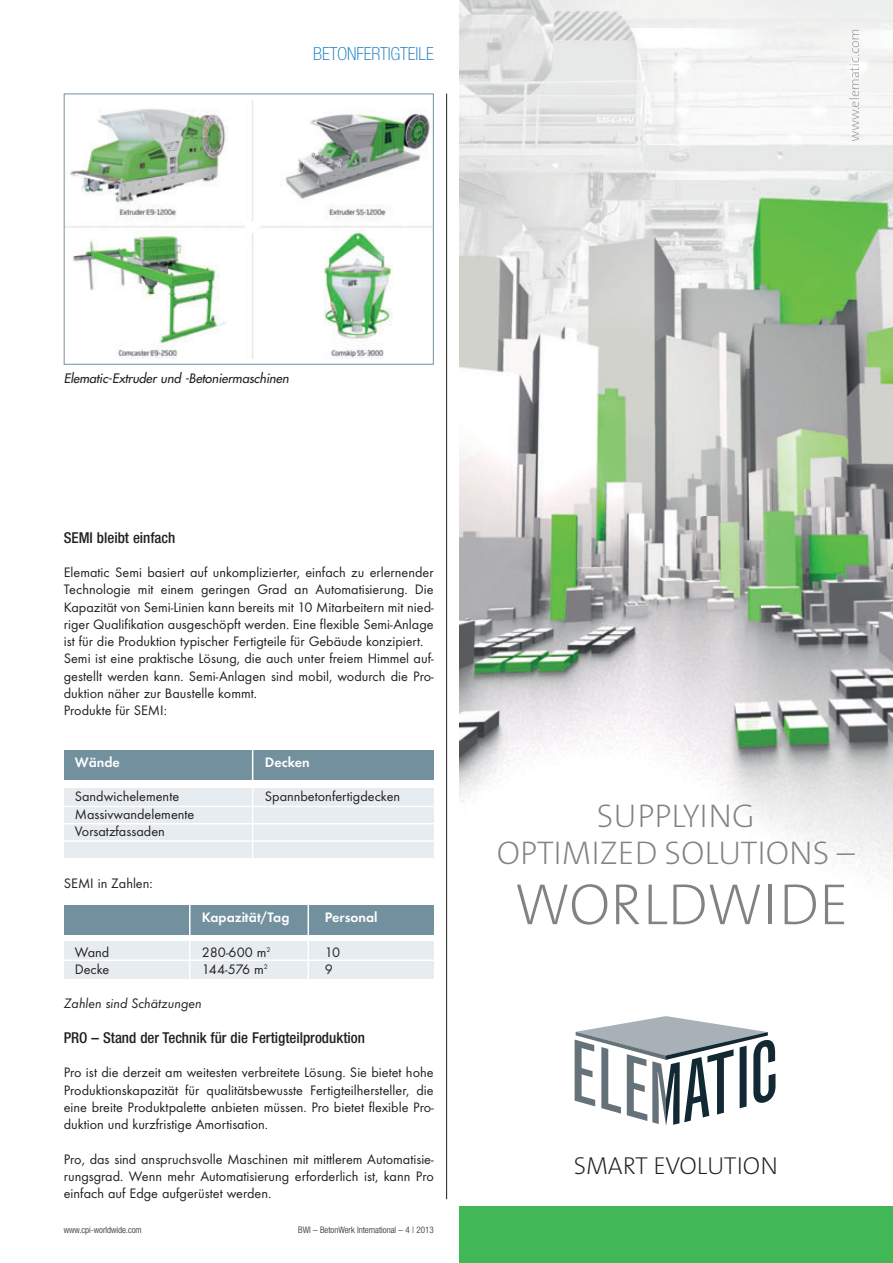
<style>
.page{position:relative;width:893px;height:1263px;background:#fff}
.page>*{position:absolute;margin:0;border:0;box-sizing:border-box;transform-origin:0 0}
.t1{font:200 58.5px "The Sans B2";color:#808285}
.t2{font:200 33px/37.5px "The Sans B2";color:#808285;text-align:center}
.t3{font:200 24.6px "The Sans B Plus W2";letter-spacing:-.01em;color:#231f20}
.t4{font:100 condensed 18px "Helvetica Neue";color:#0372bb}
.t5{font:500 condensed 15px "Helvetica Neue";color:#231f20}
.t6{font:14.25px/17.2px "Futura T";color:#231f20}
.t7{font:600 14.25px "Futura T";color:#fff}
.t8{font:italic 14.25px "Futura T";color:#231f20}
.t9{font:italic 12.75px "Futura";color:#231f20}
.t10{font:300 condensed 9px "Helvetica Neue";color:#231f20}
</style>
<div class="page">
<img style="left:459px;top:0;width:434px;height:1101px">
<img style="left:849px;top:30px;width:10px;height:11px">
<img style="left:849px;top:41px;width:10px;height:100px">
<svg style="left:575px;top:1016px;width:200px;height:110px"></svg>
<div style="left:459px;top:1206px;width:434px;height:57px;background:#42b756"></div>
<div style="left:64px;top:941px;width:370px;height:38px;background:#e6ecef"></div>
<div style="left:64px;top:906px;width:370px;height:29px;background:#73909f"></div>
<hr style="left:59px;top:959px;width:378px;height:2px;background:#fff">
<div style="left:64px;top:788px;width:370px;height:69px;background:#e6ecef"></div>
<div style="left:64px;top:750px;width:370px;height:29px;background:#73909f"></div>
<hr style="left:446px;top:94px;width:1px;height:1105px;background:#231f20">
<img style="left:66px;top:100px;width:366px;height:258px">
<div style="left:64px;top:94px;width:370px;height:271px;border:1px solid #73909f"></div>
<hr style="left:59px;top:806px;width:378px;height:1px;background:#fff">
<hr style="left:59px;top:823px;width:378px;height:1px;background:#fff">
<hr style="left:59px;top:840px;width:378px;height:2px;background:#fff">
<hr style="left:252px;top:747px;width:1px;height:125px;background:#fff">
<hr style="left:189px;top:903px;width:2px;height:91px;background:#fff">
<hr style="left:308px;top:903px;width:1px;height:91px;background:#fff">
<p class="t4" style="left:313px;top:47px;width:122px">BETONFERTIGTEILE</p>
<p class="t9" style="left:64px;top:372px;width:229px">Elematic-Extruder und -Betoniermaschinen</p>
<p class="t5" style="left:64px;top:532px;width:113px">SEMI bleibt einfach</p>
<p class="t6" style="left:64px;top:565px;width:371px">Elematic Semi basiert auf unkomplizierter, einfach zu erlernender Technologie mit einem geringen Grad an Automatisierung. Die Kapazität von Semi-Linien kann bereits mit 10 Mitarbeitern mit nied&shy;riger Qualifikation ausgeschöpft werden. Eine flexible Semi-Anlage ist für die Produktion typischer Fertigteile für Gebäude konzipiert.<br>Semi ist eine praktische Lösung, die auch unter freiem Himmel auf&shy;ge stellt werden kann. Semi-Anlagen sind mobil, wodurch die Pro - duktion näher zur Baustelle kommt.<br>Produkte für SEMI:</p>
<p class="t7" style="left:75px;top:756px;width:47px">Wände</p>
<p class="t7" style="left:265px;top:756px;width:47px">Decken</p>
<p class="t6" style="left:75px;top:789px;width:106px">Sandwichelemente</p>
<p class="t6" style="left:265px;top:789px;width:137px">Spannbetonfertigdecken</p>
<p class="t6" style="left:75px;top:806px;width:121px">Massivwandelemente<br>Vorsatzfassaden</p>
<p class="t6" style="left:64px;top:875px;width:90px">SEMI in Zahlen:</p>
<p class="t7" style="left:202px;top:911px;width:89px">Kapazität/Tag</p>
<p class="t7" style="left:325px;top:911px;width:54px">Personal</p>
<p class="t6" style="left:75px;top:944px;width:36px">Wand</p>
<p class="t6" style="left:202px;top:944px;width:70px">280-600 m<sup>2</sup></p>
<p class="t6" style="left:325px;top:944px;width:17px">10</p>
<p class="t6" style="left:75px;top:962px;width:36px">Decke</p>
<p class="t6" style="left:202px;top:962px;width:68px">144-576 m<sup>2</sup></p>
<p class="t6" style="left:325px;top:962px;width:10px">9</p>
<p class="t8" style="left:64px;top:998px;width:140px">Zahlen sind Schätzungen</p>
<p class="t5" style="left:64px;top:1032px;width:303px">PRO – Stand der Technik für die Fertigteilproduktion</p>
<p class="t6" style="left:64px;top:1065px;width:371px;text-align:justify">Pro ist die derzeit am weitesten verbreitete Lösung. Sie bietet hohe Produktionskapazität für qualitätsbewusste Fertigteilhersteller, die eine breite Produktpalette anbieten müssen. Pro bietet flexible Pro - duk tion und kurzfristige Amortisation.</p>
<p class="t6" style="left:64px;top:1151px;width:371px;text-align:justify">Pro, das sind anspruchsvolle Maschinen mit mittlerem Automatisie - rungsgrad. Wenn mehr Automatisierung erforderlich ist, kann Pro ein fach auf Edge aufgerüstet werden.</p>
<p class="t10" style="left:64px;top:1226px;width:79px">www.cpi-worldwide.com</p>
<p class="t10" style="left:298px;top:1226px;width:137px">BWI – BetonWerk International – 4 | 2013</p>
<h2 class="t2" style="left:497px;top:799px;width:359px">SUPPLYING<br>OPTIMIZED SOLUTIONS –</h2>
<h1 class="t1" style="left:514px;top:874px;width:336px">WORLDWIDE</h1>
<h3 class="t3" style="left:574px;top:1151px;width:206px">SMART EVOLUTION</h3>
</div>
